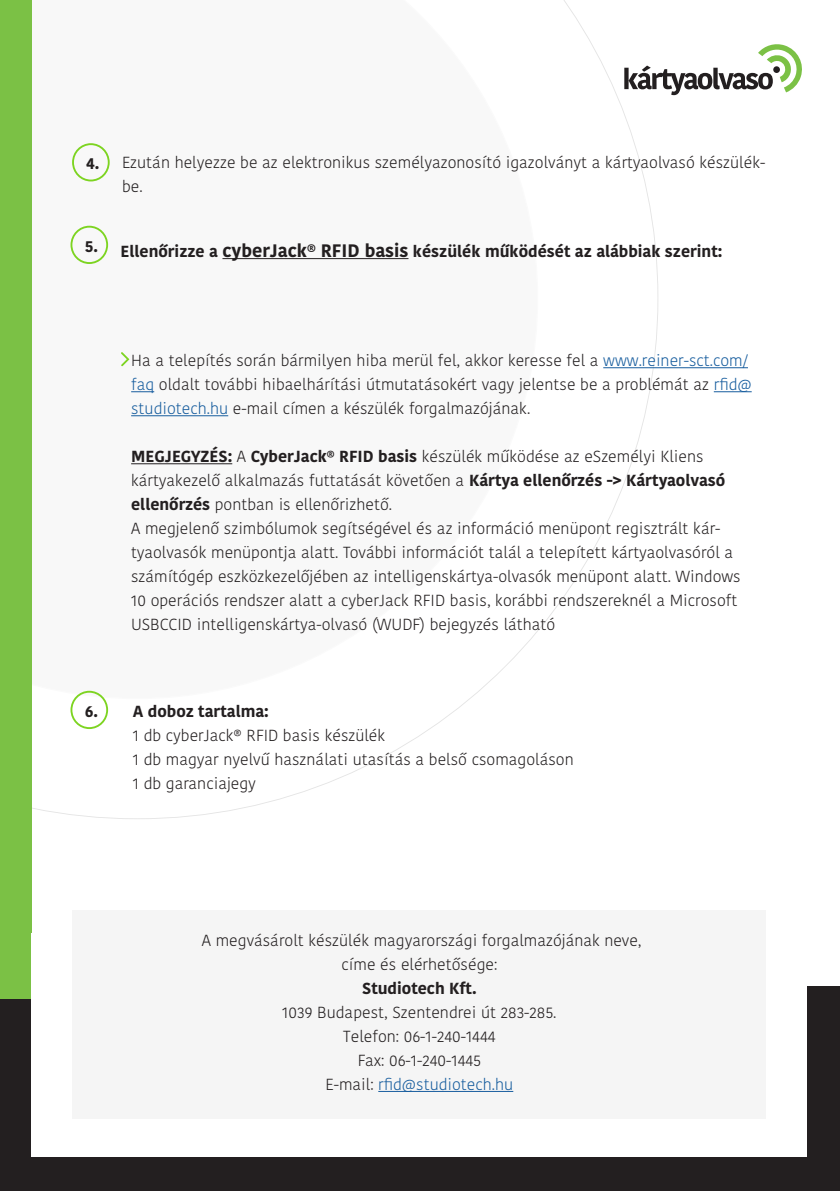
<style>
.page{position:relative;width:840px;height:1191px;background:#fff}
.page>*{position:absolute;margin:0;border:0;box-sizing:border-box;transform-origin:0 0}
.t1{font:300 16px/24px "Kohinoor Bangla";color:#231f20}
.t2{font:700 16px "Kohinoor Bangla";color:#231f20}
.t3{font:300 16px "Kohinoor Bangla";color:#175d9e}
.s1{font-size:18px}
.s2{color:#175d9e}
.s3{font-weight:700}
.s4{color:#231f20}
</style>
<div class="page">
<svg style="left:658px;top:44px;width:144px;height:51px"></svg>
<svg style="left:772px;top:66px;width:7px;height:7px"></svg>
<div style="left:0;top:986px;width:839px;height:205px;background:#231f20"></div>
<div style="left:0;top:0;width:32px;height:998px;background:#7bc145"></div>
<div style="left:32px;top:933px;width:774px;height:224px;background:#fff"></div>
<hr style="left:603px;top:367px;width:144px;height:1px;background:#175d9e">
<svg style="left:131px;top:391px;width:23px;height:1px"></svg>
<hr style="left:713px;top:391px;width:38px;height:1px;background:#175d9e">
<hr style="left:131px;top:415px;width:97px;height:1px;background:#175d9e">
<hr style="left:131px;top:463px;width:101px;height:1px;background:#231f20">
<hr style="left:222px;top:258px;width:186px;height:1px;background:#231f20">
<svg style="left:72px;top:143px;width:38px;height:38px"></svg>
<svg style="left:70px;top:226px;width:38px;height:38px"></svg>
<svg style="left:70px;top:691px;width:38px;height:38px"></svg>
<svg style="left:121px;top:352px;width:8px;height:14px"></svg>
<div style="left:72px;top:910px;width:693px;height:209px;background:#f5f5f5"></div>
<hr style="left:378px;top:1091px;width:135px;height:1px;background:#175d9e">
<p class="t2" style="left:86px;top:150px;width:15px">4.</p>
<p class="t2" style="left:85px;top:232px;width:15px">5.</p>
<p class="t1" style="left:122px;top:150px;width:644px">Ezután helyezze be az elektronikus személyazonosító igazolványt a kártyaolvasó készülék&shy;be.</p>
<p class="t2" style="left:120px;top:237px;width:603px">Ellenőrizze a <span class="s1">cyberJack® RFID basis</span> készülék működését az alábbiak szerint:</p>
<p class="t2" style="left:85px;top:697px;width:15px">6.</p>
<p class="t1" style="left:131px;top:348px;width:621px">Ha a telepítés során bármilyen hiba merül fel, akkor keresse fel a <span class="s2">www.reiner-sct.com/ faq</span> oldalt további hibaelhárítási útmutatásokért vagy jelentse be a problémát az <span class="s2">rfid@ studiotech.hu</span> e-mail címen a készülék forgalmazójának.</p>
<p class="t1" style="left:131px;top:444px;width:595px"><span class="s3">MEGJEGYZÉS:</span> A <span class="s3">CyberJack® RFID basis</span> készülék működése az eSzemélyi Kliens kártyakezelő alkalmazás futtatását követően a <span class="s3">Kártya ellenőrzés -&gt; Kártyaolvasó ellenőrzés</span> pontban is ellenőrizhető.</p>
<p class="t1" style="left:131px;top:516px;width:610px">A megjelenő szimbólumok segítségével és az információ menüpont regisztrált kár&shy;tyaolvasók menüpontja alatt. További információt talál a telepített kártyaolvasóról a számítógép eszközkezelőjében az intelligenskártya-olvasók menüpont alatt. Windows 10 operációs rendszer alatt a cyberJack RFID basis, korábbi rendszereknél a Microsoft USBCCID intelligenskártya-olvasó (WUDF) bejegyzés látható</p>
<p class="t2" style="left:133px;top:697px;width:137px">A doboz tartalma:</p>
<p class="t1" style="left:133px;top:723px;width:254px">1 db cyberJack® RFID basis készülék</p>
<p class="t1" style="left:133px;top:747px;width:442px">1 db magyar nyelvű használati utasítás a belső csomagoláson</p>
<p class="t1" style="left:133px;top:771px;width:125px">1 db garanciajegy</p>
<p class="t1" style="left:202px;top:928px;width:441px">A megvásárolt készülék magyarországi forgalmazójának neve,</p>
<p class="t1" style="left:341px;top:952px;width:157px">címe és elérhetősége:</p>
<p class="t2" style="left:362px;top:974px;width:116px">Studiotech Kft.</p>
<p class="t1" style="left:282px;top:1000px;width:275px">1039 Budapest, Szentendrei út 283-285.</p>
<p class="t1" style="left:343px;top:1024px;width:154px">Telefon: 06-1-240-1444</p>
<p class="t1" style="left:357px;top:1048px;width:125px">Fax: 06-1-240-1445</p>
<p class="t3" style="left:325px;top:1072px;width:189px"><span class="s4">E-mail:</span> rfid@studiotech.hu</p>
</div>
